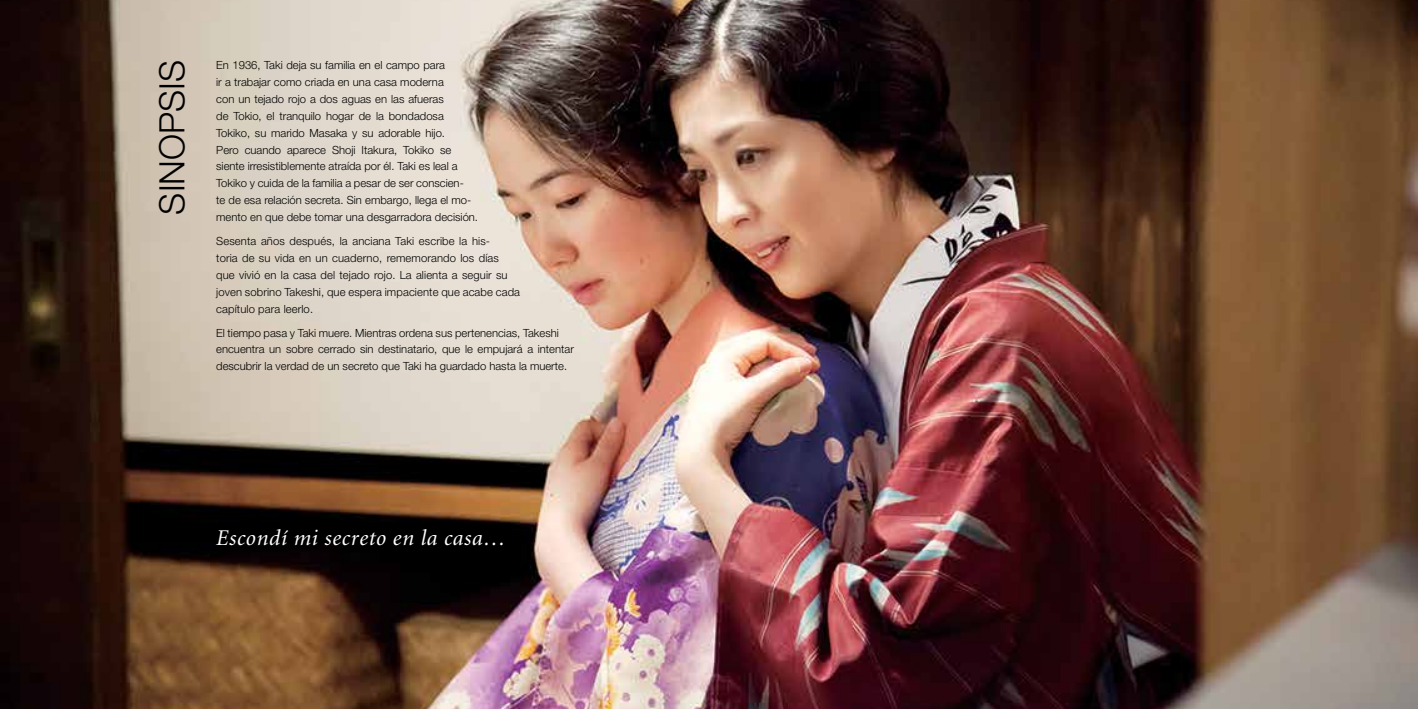
<style>
.page{position:relative;width:1418px;height:709px;background:#fff}
.page>*{position:absolute;margin:0;border:0;box-sizing:border-box;transform-origin:0 0}
.t1{font:300 35px "Helvetica Neue";color:#000}
.t2{font:italic 22.5px "Minion";letter-spacing:.03em;color:#fff}
.t3{font:300 11.25px/16.9px "Helvetica Neue";color:#000}
</style>
<div class="page">
<img style="left:0;top:0;width:1417px;height:709px">
<h1 class="t1" style="left:151px;top:214px;width:156px;rotate:-90deg">SINOPSIS</h1>
<p class="t3" style="left:216px;top:56px;width:263px">En 1936, Taki deja su familia en el campo para<br>ir a trabajar como criada en una casa moderna<br>con un tejado rojo a dos aguas en las afueras<br>de Tokio, el tranquilo hogar de la bondadosa Tokiko, su marido Masaka y su adorable hijo.<br>Pero cuando aparece Shoji Itakura, Tokiko se siente irresistiblemente atraída por él. Taki es leal a Tokiko y cuida de la familia a pesar de ser conscien-<br>te de esa relación secreta. Sin embargo, llega el mo&shy;mento en que debe tomar una desgarradora decisión.</p>
<p class="t3" style="left:216px;top:232px;width:305px">Sesenta años después, la anciana Taki escribe la his-<br>toria de su vida en un cuaderno, rememorando los días que vivió en la casa del tejado rojo. La alienta a seguir su joven sobrino Takeshi, que espera impaciente que acabe cada capítulo para leerlo.</p>
<p class="t3" style="left:216px;top:324px;width:359px">El tiempo pasa y Taki muere. Mientras ordena sus pertenencias, Takeshi encuentra un sobre cerrado sin destinatario, que le empujará a intentar descubrir la verdad de un secreto que Taki ha guardado hasta la muerte.</p>
<h2 class="t2" style="left:216px;top:527px;width:291px">Escondí mi secreto en la casa…</h2>
</div>
